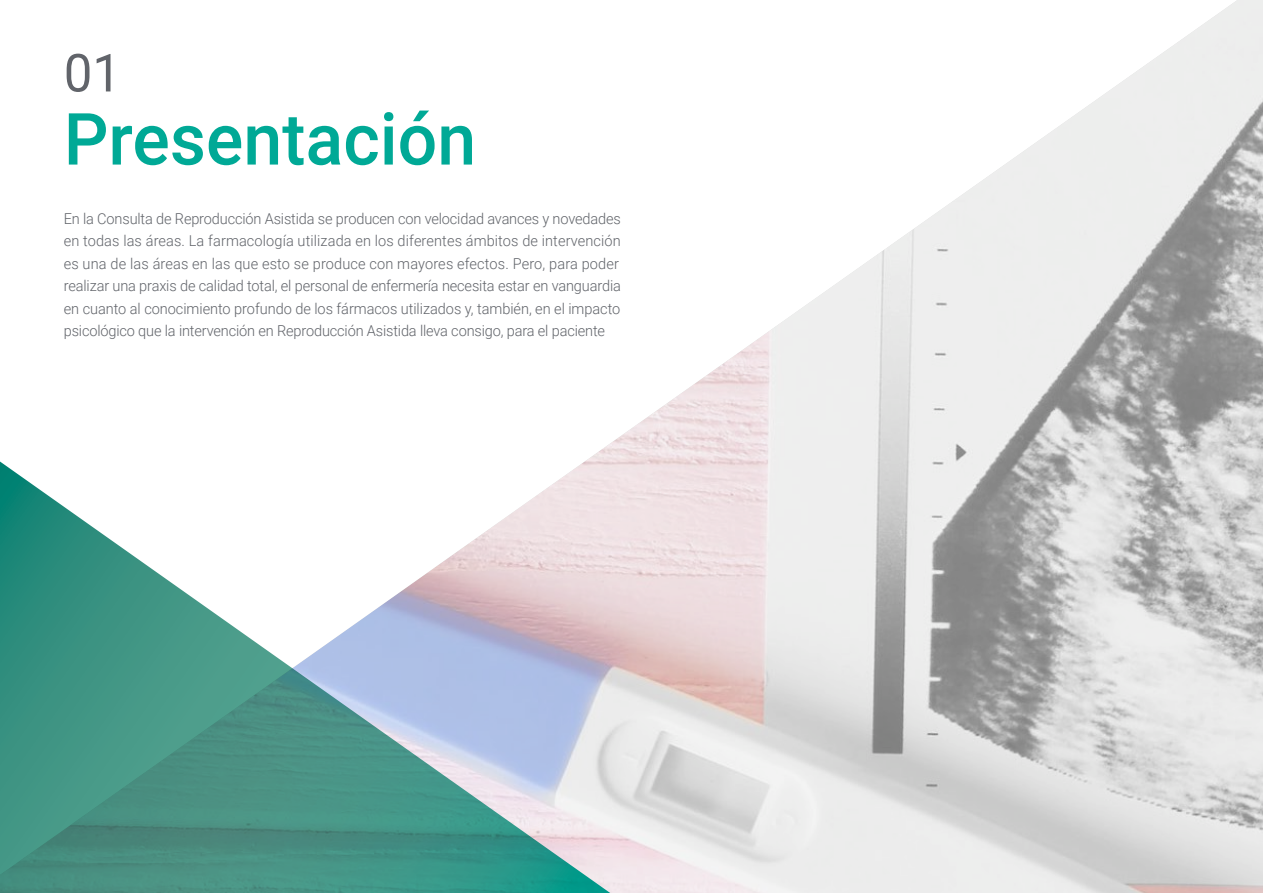
<style>
.page{position:relative;width:1263px;height:893px;background:#fff}
.page>*{position:absolute;margin:0;border:0;box-sizing:border-box;transform-origin:0 0}
.t1{font:500 72px "Roboto";color:#00a996}
.t2{font:52.5px "Roboto";color:#61646a}
.t3{font:300 15px/22.5px "Roboto";letter-spacing:-.01em;color:#61646a}
</style>
<div class="page">
<img style="left:607px;top:0;width:656px;height:893px">
<svg style="left:0;top:446px;width:640px;height:447px"></svg>
<h2 class="t2" style="left:64px;top:36px;width:59px">01</h2>
<h1 class="t1" style="left:64px;top:89px;width:414px">Presentación</h1>
<p class="t3" style="left:64px;top:207px;width:559px">En la Consulta de Reproducción Asistida se producen con velocidad avances y novedades en todas las áreas. La farmacología utilizada en los diferentes ámbitos de intervención es una de las áreas en las que esto se produce con mayores efectos. Pero, para poder realizar una praxis de calidad total, el personal de enfermería necesita estar en vanguardia en cuanto al conocimiento profundo de los fármacos utilizados y, también, en el impacto psicológico que la intervención en Reproducción Asistida lleva consigo, para el paciente</p>
</div>
